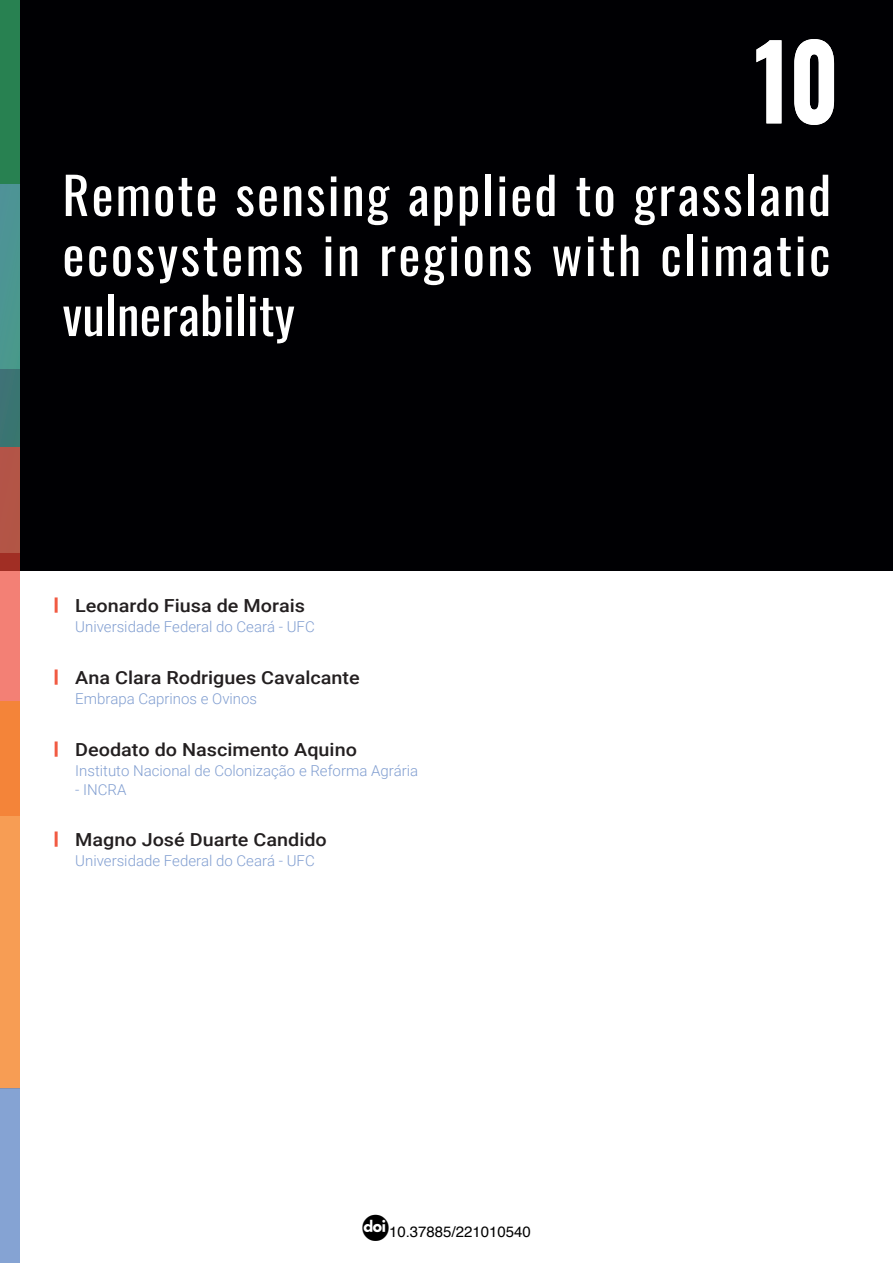
<style>
.page{position:relative;width:893px;height:1263px;background:#fff}
.page>*{position:absolute;margin:0;border:0;box-sizing:border-box;transform-origin:0 0}
._01_num_cap{font:700 102.6px "Oswald";color:#fff;scale:.88 1}
._01_cap_titulo{font:51px/60px "Oswald";letter-spacing:.05em;color:#fff;text-align:justify}
._02_autor{font:500 18px "Roboto";color:#231f20;scale:1.1 1}
._02_instituicao{font:300 15px "Roboto";color:#829fd1}
.t1{font:15px "Helvetica";color:#000}
</style>
<div class="page">
<div style="left:0;top:0;width:893px;height:572px;background:#000003"></div>
<div style="left:0;top:0;width:20px;height:368px;background:#288151"></div>
<svg style="left:0;top:184px;width:20px;height:263px;background:#468b88"></svg>
<svg style="left:0;top:447px;width:20px;height:254px;background:#d2685b"></svg>
<div style="left:0;top:701px;width:20px;height:388px;background:linear-gradient(to bottom,#f4863b,#f8a55d)"></div>
<div style="left:0;top:1089px;width:20px;height:174px;background:#85a3d3"></div>
<hr style="left:55px;top:597px;width:3px;height:16px;background:#f15b43">
<hr style="left:55px;top:669px;width:3px;height:16px;background:#f15b43">
<hr style="left:55px;top:741px;width:3px;height:16px;background:#f15b43">
<hr style="left:55px;top:831px;width:3px;height:16px;background:#f15b43">
<p class="_01_num_cap" style="left:754px;top:28px;width:98px">10</p>
<h1 class="_01_cap_titulo" style="left:63px;top:160px;width:770px">Remote sensing applied to grassland ecosystems in regions with climatic vulnerability</h1>
<p class="_02_autor" style="left:75px;top:593px;width:210px">Leonardo Fiusa de Morais</p>
<p class="_02_instituicao" style="left:75px;top:616px;width:241px">Universidade Federal do Ceará - UFC</p>
<p class="_02_autor" style="left:75px;top:665px;width:260px">Ana Clara Rodrigues Cavalcante</p>
<p class="_02_instituicao" style="left:75px;top:688px;width:183px">Embrapa Caprinos e Ovinos</p>
<p class="_02_autor" style="left:75px;top:737px;width:258px">Deodato do Nascimento Aquino</p>
<p class="_02_instituicao" style="left:75px;top:760px;width:345px">Instituto Nacional de Colonização e Reforma Agrária</p>
<p class="_02_instituicao" style="left:75px;top:779px;width:53px">- INCRA</p>
<p class="_02_autor" style="left:75px;top:827px;width:230px">Magno José Duarte Candido</p>
<p class="_02_instituicao" style="left:75px;top:850px;width:241px">Universidade Federal do Ceará - UFC</p>
<p class="t1" style="left:389px;top:1220px;width:143px">10.37885/221010540</p>
</div>
